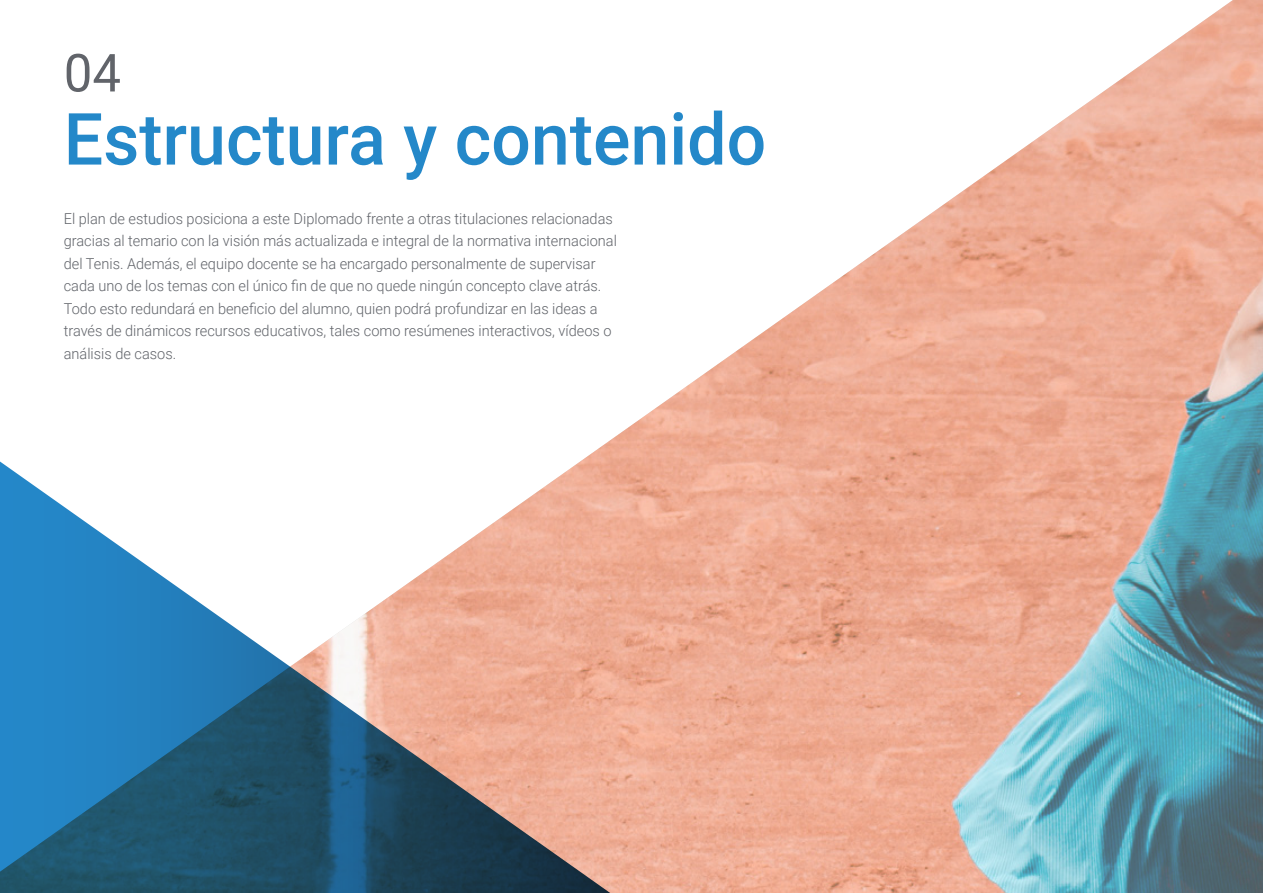
<style>
.page{position:relative;width:1263px;height:893px;background:#fff}
.page>*{position:absolute;margin:0;border:0;box-sizing:border-box;transform-origin:0 0}
.t1{font:500 72px "Roboto";color:#2488c9}
.t2{font:52.5px "Roboto";color:#61646a}
.t3{font:300 15px/22.5px "Roboto";color:#61646a}
</style>
<div class="page">
<img style="left:602px;top:0;width:661px;height:893px">
<svg style="left:0;top:446px;width:640px;height:447px"></svg>
<h2 class="t2" style="left:64px;top:36px;width:59px">04</h2>
<h1 class="t1" style="left:64px;top:89px;width:704px">Estructura y contenido</h1>
<p class="t3" style="left:64px;top:207px;width:555px">El plan de estudios posiciona a este Diplomado frente a otras titulaciones relacionadas gracias al temario con la visión más actualizada e integral de la normativa internacional del Tenis. Además, el equipo docente se ha encargado personalmente de supervisar cada uno de los temas con el único fin de que no quede ningún concepto clave atrás.<br>Todo esto redundará en beneficio del alumno, quien podrá profundizar en las ideas a través de dinámicos recursos educativos, tales como resúmenes interactivos, vídeos o análisis de casos.</p>
</div>
